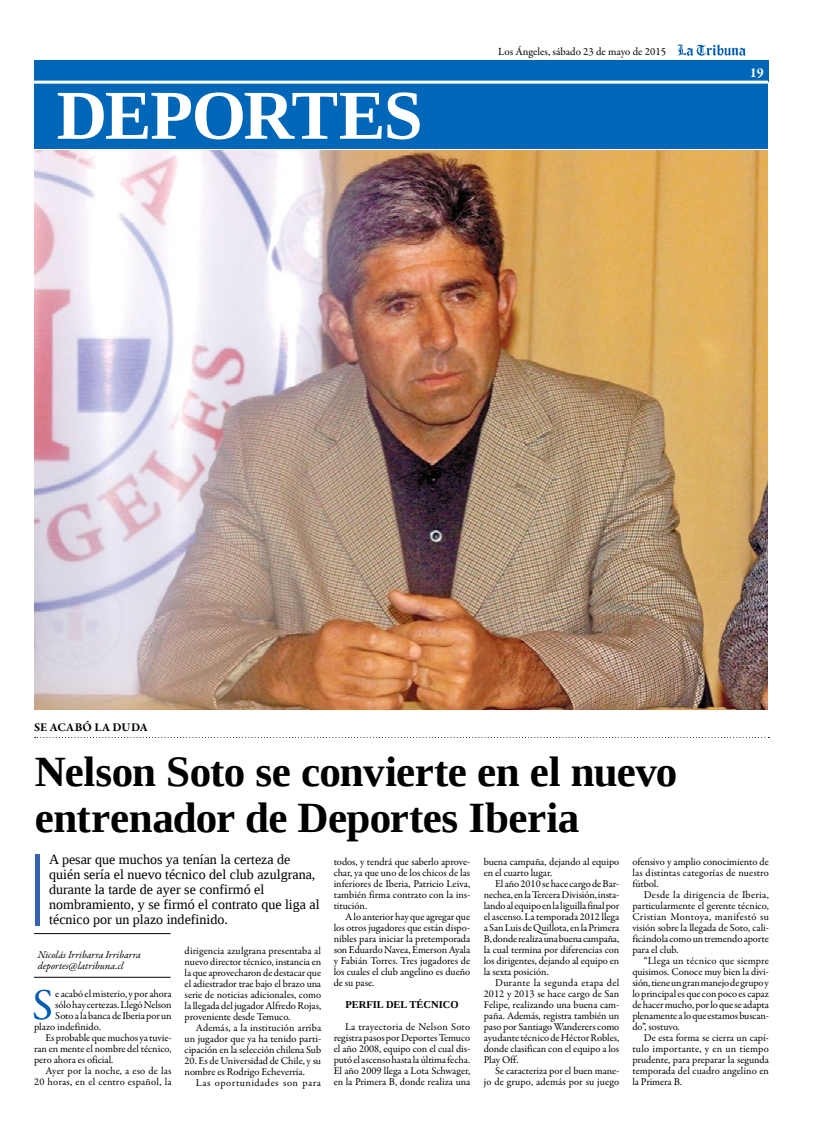
<style>
.page{position:relative;width:820px;height:1134px;background:#fff}
.page>*{position:absolute;margin:0;border:0;box-sizing:border-box;transform-origin:0 0}
.t1{font:700 70px "Liberation Serif";letter-spacing:-.025em;color:#fff}
.t2{font:44.5px "Garamond Premr Pro";color:#005cb0}
.t3{font:700 43px/46px "Liberation Serif";letter-spacing:-.015em;color:#000}
.t4{font:14px/15px "Liberation Serif";color:#000}
.t5{font:700 12px "Garamond Premr Pro";letter-spacing:.01em;color:#000}
.t6{font:11px "Garamond Premr Pro";color:#000}
.t7{font:10.5px/11px "Garamond Premr Pro";letter-spacing:-.005em;color:#000;text-align:justify}
.t8{font:italic 10.5px/11px "Garamond Premr Pro";color:#000}
.t9{font:10.5px "Garamond Premr Pro";letter-spacing:.02em;color:#000}
.t10{font:10.5px "Garamond Premr Pro";letter-spacing:.015em;color:#000}
.t11{font:10.5px "Garamond Premr Pro";letter-spacing:.045em;color:#000}
.t12{font:700 10.5px "Liberation Serif";color:#000}
</style>
<div class="page">
<svg style="left:677px;top:44px;width:92px;height:39px"></svg>
<div style="left:34px;top:60px;width:733px;height:89px;background:#0066b8"></div>
<hr style="left:34px;top:81px;width:733px;height:3px;background:#fff">
<svg style="left:35px;top:737px;width:734px;height:1px"></svg>
<hr style="left:35px;top:854px;width:4px;height:71px;background:#3461b2">
<hr style="left:34px;top:933px;width:136px;height:1px;background:#000">
<hr style="left:34px;top:977px;width:136px;height:1px;background:#000">
<img style="left:34px;top:150px;width:733px;height:559px">
<h1 class="t1" style="left:57px;top:68px;width:367px">DEPORTES</h1>
<p class="t6" style="left:498px;top:45px;width:169px">Los Ángeles, sábado 23 de mayo de 2015</p>
<p class="t5" style="left:34px;top:720px;width:115px">SE ACABÓ LA DUDA</p>
<h3 class="t3" style="left:35px;top:748px;width:644px">Nelson Soto se convierte en el nuevo entrenador de Deportes Iberia</h3>
<p class="t7" style="left:483px;top:857px;width:137px">buena campaña, dejando al equipo en el cuarto lugar.</p>
<p class="t7" style="left:483px;top:879px;width:137px;text-indent:11px">El año 2010 se hace cargo de Bar&shy;nechea, en la Tercera División, insta&shy;lando al equipo en la liguilla final por el ascenso. La temporada 2012 llega a San Luis de Quillota, en la Primera B, donde realiza una buena campaña, la cual termina por diferencias con los dirigentes, dejando al equipo en la sexta posición.</p>
<p class="t7" style="left:483px;top:978px;width:137px;text-indent:11px">Durante la segunda etapa del 2012 y 2013 se hace cargo de San Felipe, realizando una buena cam&shy;paña. Además, registra también un paso por Santiago Wanderers como ayudante técnico de Héctor Robles, donde clasifican con el equipo a los Play Off.</p>
<p class="t7" style="left:483px;top:1066px;width:137px;text-align:right">Se caracteriza por el buen mane-<br>jo de grupo, además por su juego</p>
<h3 class="t4" style="left:49px;top:851px;width:272px">A pesar que muchos ya tenían la certeza de quién sería el nuevo técnico del club azulgrana, durante la tarde de ayer se confirmó el nombramiento, y se firmó el contrato que liga al técnico por un plazo indefinido.</h3>
<p class="t8" style="left:38px;top:950px;width:105px">Nicolás Irribarra Irribarra deportes@latribuna.cl</p>
<p class="t7" style="left:333px;top:857px;width:138px">todos, y tendrá que saberlo aprove&shy;char, ya que uno de los chicos de las inferiores de Iberia, Patricio Leiva, también firma contrato con la ins&shy;titución.</p>
<p class="t7" style="left:333px;top:912px;width:138px;text-indent:11px">A lo anterior hay que agregar que los otros jugadores que están dispo&shy;nibles para iniciar la pretemporada son Eduardo Navea, Emerson Ayala y Fabián Torres. Tres jugadores de los cuales el club angelino es dueño de su pase.</p>
<p class="t12" style="left:345px;top:998px;width:114px">PERFIL DEL TÉCNICO</p>
<p class="t7" style="left:333px;top:1022px;width:138px;text-indent:11px">La trayectoria de Nelson Soto registra pasos por Deportes Temuco el año 2008, equipo con el cual dis&shy;putó el ascenso hasta la última fecha.<br>El año 2009 llega a Lota Schwager, en la Primera B, donde realiza una</p>
<p class="t7" style="left:632px;top:857px;width:138px">ofensivo y amplio conocimiento de las distintas categorías de nuestro fútbol.</p>
<p class="t7" style="left:632px;top:890px;width:138px;text-indent:11px">Desde la dirigencia de Iberia, particularmente el gerente técnico, Cristian Montoya, manifestó su visión sobre la llegada de Soto, cali&shy;ficándola como un tremendo aporte para el club.</p>
<p class="t7" style="left:632px;top:956px;width:138px;text-indent:11px">“Llega un técnico que siempre quisimos. Conoce muy bien la divi&shy;sión, tiene un gran manejo de grupo y lo principal es que con poco es capaz de hacer mucho, por lo que se adapta plenamente a lo que estamos buscan&shy;do”, sostuvo.</p>
<p class="t7" style="left:632px;top:1033px;width:138px;text-indent:11px">De esta forma se cierra un capí&shy;tulo importante, y en un tiempo prudente, para preparar la segunda temporada del cuadro angelino en la Primera B.</p>
<p class="t7" style="left:184px;top:945px;width:138px">dirigencia azulgrana presentaba al nuevo director técnico, instancia en la que aprovecharon de destacar que el adiestrador trae bajo el brazo una serie de noticias adicionales, como la llegada del jugador Alfredo Rojas, proveniente desde Temuco.</p>
<p class="t7" style="left:184px;top:1022px;width:138px;text-indent:11px">Además, a la institución arriba un jugador que ya ha tenido parti&shy;cipación en la selección chilena Sub</p>
<p class="t7" style="left:184px;top:1055px;width:138px">20. Es de Universidad de Chile, y su nombre es Rodrigo Echeverría.</p>
<p class="t11" style="left:196px;top:1076px;width:127px">Las oportunidades son para</p>
<h2 class="t2" style="left:32px;top:978px;width:23px">S</h2>
<p class="t7" style="left:55px;top:988px;width:118px">e acabó el misterio, y por ahora</p>
<p class="t7" style="left:55px;top:999px;width:118px">sólo hay certezas. Llegó Nelson</p>
<p class="t7" style="left:55px;top:1010px;width:118px">Soto a la banca de Iberia por un</p>
<p class="t7" style="left:34px;top:1021px;width:68px">plazo indefinido.</p>
<p class="t7" style="left:45px;top:1032px;width:128px">Es probable que muchos ya tuvie-</p>
<p class="t7" style="left:34px;top:1043px;width:139px">ran en mente el nombre del técnico,</p>
<p class="t7" style="left:34px;top:1054px;width:81px">pero ahora es oficial.</p>
<p class="t10" style="left:45px;top:1064px;width:128px">Ayer por la noche, a eso de las</p>
<p class="t9" style="left:34px;top:1075px;width:139px">20 horas, en el centro español, la</p>
</div>
